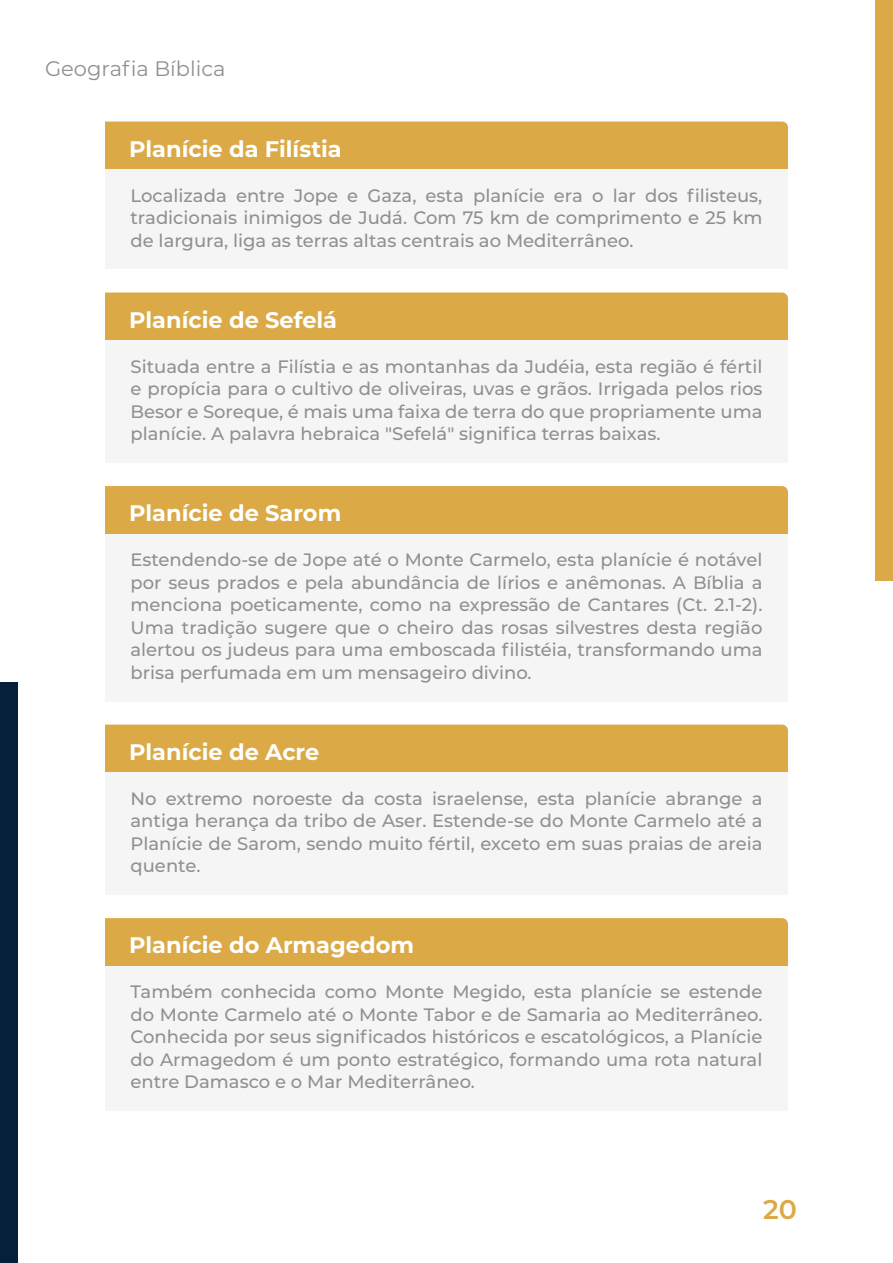
<style>
.page{position:relative;width:893px;height:1263px;background:#fff}
.page>*{position:absolute;margin:0;border:0;box-sizing:border-box;transform-origin:0 0}
.t1{font:600 27px "Montserrat";color:#dbaa47}
.t2{font:700 22.5px "Montserrat";color:#fff}
.t3{font:21px "Montserrat";color:#919091}
.t4{font:500 18px/22.5px "Montserrat";color:#919091;text-align:justify}
</style>
<div class="page">
<div style="left:875px;top:0;width:18px;height:581px;background:#dbaa47"></div>
<div style="left:0;top:682px;width:18px;height:581px;background:#04203a"></div>
<div style="left:105px;top:122px;width:683px;height:47px;background:#dbaa47"></div>
<div style="left:105px;top:169px;width:683px;height:100px;background:#f5f5f5"></div>
<div style="left:105px;top:292px;width:683px;height:48px;background:#dbaa47"></div>
<div style="left:105px;top:340px;width:683px;height:123px;background:#f5f5f5"></div>
<div style="left:105px;top:486px;width:683px;height:48px;background:#dbaa47"></div>
<div style="left:105px;top:534px;width:683px;height:167px;background:#f5f5f5"></div>
<div style="left:105px;top:724px;width:683px;height:48px;background:#dbaa47"></div>
<div style="left:105px;top:772px;width:683px;height:123px;background:#f5f5f5"></div>
<div style="left:105px;top:918px;width:683px;height:48px;background:#dbaa47"></div>
<div style="left:105px;top:966px;width:683px;height:145px;background:#f5f5f5"></div>
<p class="t3" style="left:45px;top:54px;width:182px">Geografia Bíblica</p>
<p class="t2" style="left:129px;top:133px;width:214px">Planície da Filístia</p>
<p class="t4" style="left:131px;top:183px;width:633px">Localizada entre Jope e Gaza, esta planície era o lar dos filisteus, tradicionais inimigos de Judá. Com 75 km de comprimento e 25 km de largura, liga as terras altas centrais ao Mediterrâneo.</p>
<p class="t2" style="left:129px;top:304px;width:210px">Planície de Sefelá</p>
<p class="t4" style="left:131px;top:354px;width:633px">Situada entre a Filístia e as montanhas da Judéia, esta região é fértil e propícia para o cultivo de oliveiras, uvas e grãos. Irrigada pelos rios Besor e Soreque, é mais uma faixa de terra do que propriamente uma planície. A palavra hebraica "Sefelá" significa terras baixas.</p>
<p class="t2" style="left:129px;top:497px;width:214px">Planície de Sarom</p>
<p class="t4" style="left:131px;top:548px;width:633px">Estendendo-se de Jope até o Monte Carmelo, esta planície é notável por seus prados e pela abundância de lírios e anêmonas. A Bíblia a menciona poeticamente, como na expressão de Cantares (Ct. 2.1-2).<br>Uma tradição sugere que o cheiro das rosas silvestres desta região alertou os judeus para uma emboscada filistéia, transformando uma brisa perfumada em um mensageiro divino.</p>
<p class="t2" style="left:129px;top:736px;width:192px">Planície de Acre</p>
<p class="t4" style="left:131px;top:786px;width:633px">No extremo noroeste da costa israelense, esta planície abrange a antiga herança da tribo de Aser. Estende-se do Monte Carmelo até a Planície de Sarom, sendo muito fértil, exceto em suas praias de areia quente.</p>
<p class="t2" style="left:129px;top:929px;width:287px">Planície do Armagedom</p>
<p class="t4" style="left:131px;top:980px;width:633px">Também conhecida como Monte Megido, esta planície se estende do Monte Carmelo até o Monte Tabor e de Samaria ao Mediterrâneo.<br>Conhecida por seus significados históricos e escatológicos, a Planície do Armagedom é um ponto estratégico, formando uma rota natural entre Damasco e o Mar Mediterrâneo.</p>
<h1 class="t1" style="left:763px;top:1190px;width:35px">20</h1>
</div>
